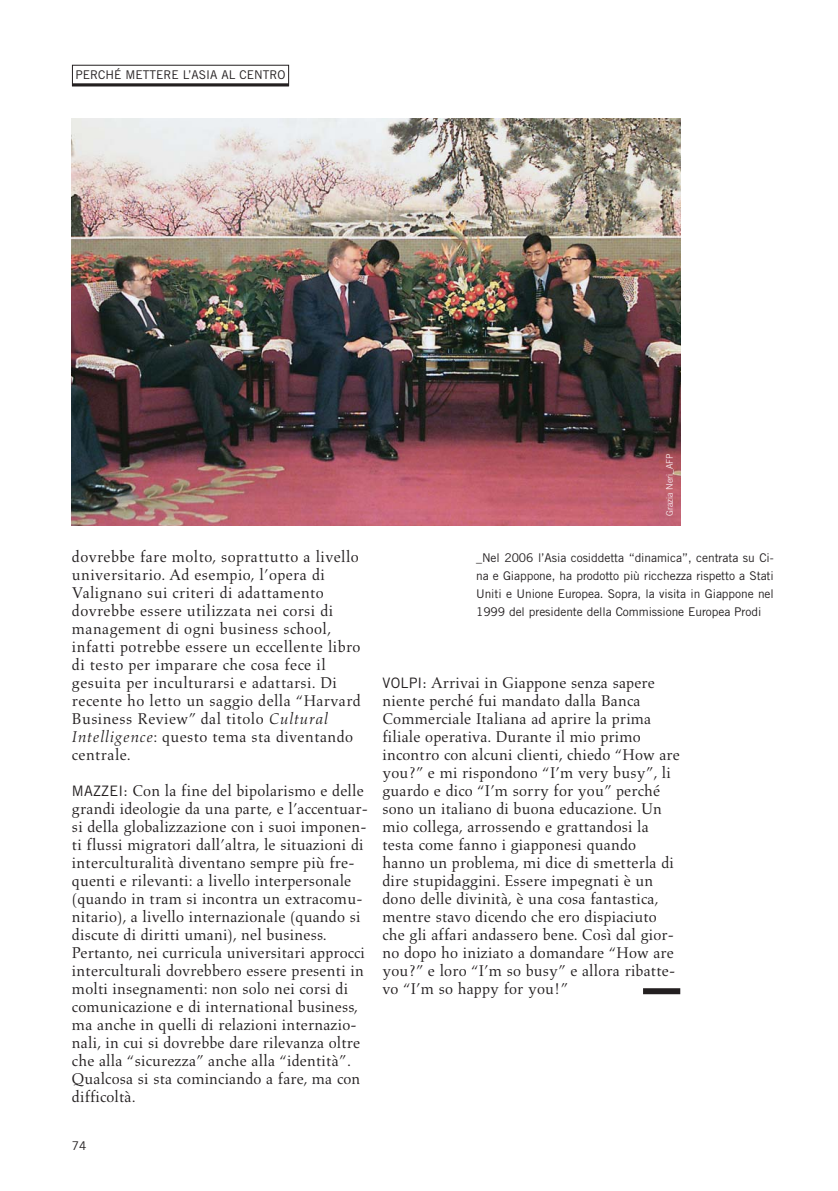
<style>
.page{position:relative;width:838px;height:1191px;background:#fff}
.page>*{position:absolute;margin:0;border:0;box-sizing:border-box;transform-origin:0 0}
.t1{font:15.9px/18px "Aldus";letter-spacing:.01em;color:#231f20}
.t2{font:12px/18px "Trade Gothic";letter-spacing:-.005em;color:#231f20;text-align:justify}
.t3{font:300 9px "Trade Gothic";color:#fff}
.s1{font-style:italic}
.s2{font-family:"Trade Gothic";font-size:14.4px}
</style>
<div class="page">
<div style="left:72px;top:65px;width:217px;height:21px;border:1px solid #231f20"></div>
<hr style="left:72px;top:83px;width:217px;height:3px;background:#231f20">
<img style="left:72px;top:118px;width:608px;height:408px">
<div style="left:643px;top:988px;width:37px;height:6px;background:#231f20"></div>
<p class="t2" style="left:75px;top:67px;width:212px">PERCHÉ METTERE L’ASIA AL CENTRO</p>
<p class="t1" style="left:72px;top:549px;width:290px">dovrebbe fare molto, soprattutto a livello universitario. Ad esempio, l’opera di Valignano sui criteri di adattamento dovrebbe essere utilizzata nei corsi di management di ogni business school, infatti potrebbe essere un eccellente libro di testo per imparare che cosa fece il gesuita per inculturarsi e adattarsi. Di recente ho letto un saggio della “Harvard Business Review” dal titolo <span class="s1">Cultural Intelligence</span>: questo tema sta diventando centrale.</p>
<p class="t1" style="left:72px;top:783px;width:297px"><span class="s2">MAZZEI:</span> Con la fine del bipolarismo e delle grandi ideologie da una parte, e l’accentuar&shy;si della globalizzazione con i suoi imponen&shy;ti flussi migratori dall’altra, le situazioni di interculturalità diventano sempre più fre&shy;quenti e rilevanti: a livello interpersonale (quando in tram si incontra un extracomu&shy;nitario), a livello internazionale (quando si discute di diritti umani), nel business.<br>Pertanto, nei curricula universitari approcci interculturali dovrebbero essere presenti in molti insegnamenti: non solo nei corsi di comunicazione e di international business, ma anche in quelli di relazioni internazio&shy;nali, in cui si dovrebbe dare rilevanza oltre che alla “sicurezza” anche alla “identità”.<br>Qualcosa si sta cominciando a fare, ma con difficoltà.</p>
<p class="t3" style="left:666px;top:516px;width:65px;rotate:-90deg">Grazia Neri_AFP</p>
<p class="t2" style="left:476px;top:549px;width:299px">_Nel 2006 l’Asia cosiddetta “dinamica”, centrata su Ci&shy;na e Giappone, ha prodotto più ricchezza rispetto a Stati Uniti e Unione Europea. Sopra, la visita in Giappone nel 1999 del presidente della Commissione Europea Prodi</p>
<p class="t1" style="left:382px;top:675px;width:299px"><span class="s2">VOLPI:</span> Arrivai in Giappone senza sapere niente perché fui mandato dalla Banca Commerciale Italiana ad aprire la prima filiale operativa. Durante il mio primo incontro con alcuni clienti, chiedo “How are you?” e mi rispondono “I’m very busy”, li guardo e dico “I’m sorry for you” perché sono un italiano di buona educazione. Un mio collega, arrossendo e grattandosi la testa come fanno i giapponesi quando hanno un problema, mi dice di smetterla di dire stupidaggini. Essere impegnati è un dono delle divinità, è una cosa fantastica, mentre stavo dicendo che ero dispiaciuto che gli affari andassero bene. Così dal gior&shy;no dopo ho iniziato a domandare “How are you?” e loro “I’m so busy” e allora ribatte&shy;vo “I’m so happy for you!”</p>
<p class="t2" style="left:72px;top:1137px;width:16px">74</p>
</div>
